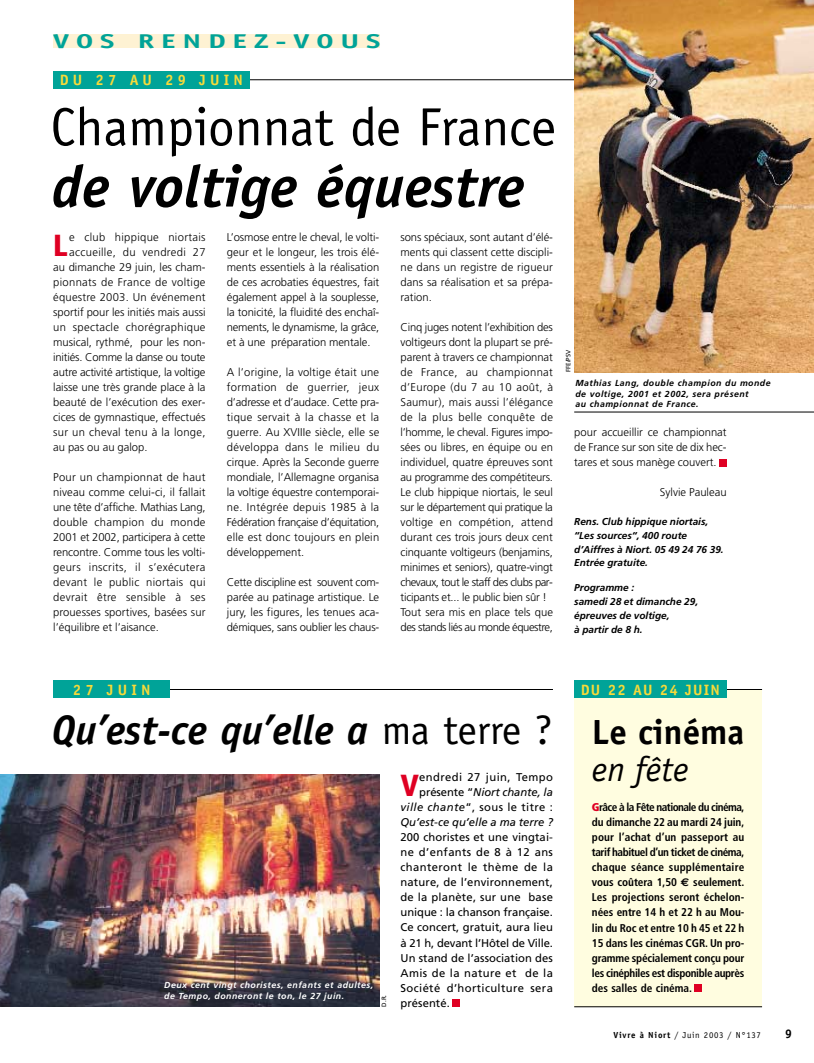
<style>
.page{position:relative;width:814px;height:1063px;background:#fff}
.page>*{position:absolute;margin:0;border:0;box-sizing:border-box;transform-origin:0 0}
.t1{font:italic 700 58.75px "Officina Sans";color:#000}
.t2{font:53.75px "Officina Sans";color:#000}
.t3{font:italic 700 41.25px "Officina Sans";color:#000}
.t4{font:700 35px "Officina Sans";color:#000}
.t5{font:italic 35px "Officina Sans";color:#000}
.t6{font:900 condensed 30.5px "Frutiger";color:#df0023}
.t7{font:700 20px "Officina Sans";letter-spacing:.225em;color:#00a398;scale:1.5 1}
.t8{font:700 15px "Officina Sans";letter-spacing:.28em;color:#f8da39}
.t9{font:700 15px "Officina Sans";letter-spacing:.085em;color:#f8da39}
.t10{font:700 12.5px "Officina Sans";color:#000}
.t11{font:300 11.25px/15px "Frutiger";color:#000;text-align:justify}
.t12{font:700 condensed 11.25px/15px "Frutiger";letter-spacing:-.035em;color:#000;text-align:justify}
.t13{font:11.25px/15px "Frutiger";letter-spacing:.035em;color:#000;text-align:justify}
.t14{font:300 11.25px "Frutiger";letter-spacing:.03em;color:#000}
.t15{font:italic 11.25px/15px "Frutiger";color:#000;text-align:right}
.t16{font:300 11.25px "Frutiger";letter-spacing:.02em;color:#000}
.t17{font:italic 700 10px/13.8px "Frutiger";color:#000}
.t18{font:italic 700 8.75px/10.6px "Frutiger";letter-spacing:.055em;color:#000}
.t19{font:italic 700 8.75px/10.6px "Frutiger";letter-spacing:.055em;color:#fff}
.t20{font:8.75px "Officina Sans";letter-spacing:.075em;color:#000}
.t21{font:6.25px "Frutiger";color:#000}
.s1{font-weight:400;font-style:normal}
.s2{font-style:normal}
.s3{font-weight:900;color:#df0023}
.s4{font-family:"Euro Sans";font-stretch:normal}
.s5{font-weight:700}
</style>
<div class="page">
<div style="left:574px;top:689px;width:188px;height:317px;background:#fffde0"></div>
<hr style="left:574px;top:689px;width:188px;height:1px;background:#000">
<hr style="left:53px;top:79px;width:673px;height:1px;background:#000">
<div style="left:53px;top:71px;width:197px;height:18px;background:#00a398"></div>
<div style="left:53px;top:34px;width:327px;height:14px;background:#fef2d3"></div>
<div style="left:719px;top:459px;width:7px;height:7px;background:#df0023"></div>
<img style="left:574px;top:0;width:240px;height:372px">
<div style="left:695px;top:984px;width:7px;height:7px;background:#df0023"></div>
<div style="left:574px;top:680px;width:152px;height:18px;background:#00a398"></div>
<hr style="left:53px;top:689px;width:500px;height:1px;background:#000">
<div style="left:53px;top:680px;width:117px;height:18px;background:#00a398"></div>
<div style="left:453px;top:999px;width:7px;height:7px;background:#df0023"></div>
<img style="left:0;top:774px;width:379px;height:232px">
<hr style="left:574px;top:1006px;width:188px;height:1px;background:#000">
<hr style="left:574px;top:412px;width:240px;height:1px;background:#000">
<h3 class="t7" style="left:53px;top:33px;width:220px">VOS RENDEZ-VOUS</h3>
<h3 class="t8" style="left:60px;top:74px;width:184px">DU 27 AU 29 JUIN</h3>
<h2 class="t2" style="left:51px;top:106px;width:507px">Championnat de France</h2>
<h1 class="t1" style="left:52px;top:164px;width:474px">de voltige équestre</h1>
<h3 class="t6" style="left:53px;top:233px;width:16px">L</h3>
<p class="t14" style="left:69px;top:233px;width:138px">e club hippique niortais</p>
<p class="t14" style="left:69px;top:248px;width:138px">accueille, du vendredi 27</p>
<p class="t11" style="left:53px;top:261px;width:154px">au dimanche 29 juin, les cham-</p>
<p class="t14" style="left:53px;top:278px;width:154px">pionnats de France de voltige</p>
<p class="t16" style="left:53px;top:293px;width:154px">équestre 2003. Un événement</p>
<p class="t11" style="left:53px;top:306px;width:154px">sportif pour les initiés mais aussi</p>
<p class="t14" style="left:53px;top:323px;width:154px">un spectacle chorégraphique</p>
<p class="t11" style="left:53px;top:336px;width:154px">musical, rythmé, pour les non-</p>
<p class="t11" style="left:53px;top:351px;width:154px">initiés. Comme la danse ou toute</p>
<p class="t11" style="left:53px;top:366px;width:154px">autre activité artistique, la voltige</p>
<p class="t11" style="left:53px;top:381px;width:154px">laisse une très grande place à la</p>
<p class="t11" style="left:53px;top:396px;width:154px">beauté de l’exécution des exer-</p>
<p class="t11" style="left:53px;top:411px;width:154px">cices de gymnastique, effectués</p>
<p class="t14" style="left:53px;top:428px;width:154px">sur un cheval tenu à la longe,</p>
<p class="t11" style="left:53px;top:441px;width:96px">au pas ou au galop.</p>
<p class="t11" style="left:53px;top:471px;width:154px">Pour un championnat de haut niveau comme celui-ci, il fallait une tête d’affiche. Mathias Lang, double champion du monde 2001 et 2002, participera à cette rencontre. Comme tous les volti&shy;geurs inscrits, il s’exécutera devant le public niortais qui devrait être sensible à ses prouesses sportives, basées sur l’équilibre et l’aisance.</p>
<p class="t11" style="left:227px;top:231px;width:154px">L’osmose entre le cheval, le volti&shy;geur et le longeur, les trois élé&shy;ments essentiels à la réalisation de ces acrobaties équestres, fait également appel à la souplesse, la tonicité, la fluidité des enchaî&shy;nements, le dynamisme, la grâce, et à une préparation mentale.</p>
<p class="t11" style="left:227px;top:366px;width:154px">A l’origine, la voltige était une formation de guerrier, jeux d’adresse et d’audace. Cette pra&shy;tique servait à la chasse et la guerre. Au XVIIIe siècle, elle se développa dans le milieu du cirque. Après la Seconde guerre mondiale, l’Allemagne organisa la voltige équestre contemporai&shy;ne. Intégrée depuis 1985 à la Fédération française d’équitation, elle est donc toujours en plein développement.</p>
<p class="t11" style="left:227px;top:576px;width:154px">Cette discipline est souvent com&shy;parée au patinage artistique. Le jury, les figures, les tenues aca&shy;démiques, sans oublier les chaus-</p>
<p class="t11" style="left:400px;top:231px;width:154px">sons spéciaux, sont autant d’élé&shy;ments qui classent cette discipli&shy;ne dans un registre de rigueur dans sa réalisation et sa prépa&shy;ration.</p>
<p class="t11" style="left:400px;top:321px;width:154px;text-align:left">Cinq juges notent l’exhibition des voltigeurs dont la plupart se pré&shy;parent à travers ce championnat de France, au championnat d’Europe (du 7 au 10 août, à<br>Saumur), mais aussi l’élégance de la plus belle conquête de l’homme, le cheval. Figures impo&shy;sées ou libres, en équipe ou en individuel, quatre épreuves sont au programme des compétiteurs.<br>Le club hippique niortais, le seul sur le département qui pratique la voltige en compétion, attend durant ces trois jours deux cent cinquante voltigeurs (benjamins, minimes et seniors), quatre-vingt chevaux, tout le staff des clubs par&shy;ticipants et... le public bien sûr !<br>Tout sera mis en place tels que des stands liés au monde équestre,</p>
<p class="t21" style="left:566px;top:372px;width:24px;rotate:-90deg">FFE/PSV</p>
<p class="t18" style="left:575px;top:378px;width:197px">Mathias Lang, double champion du monde de voltige, 2001 et 2002, sera présent<br>au championnat de France.</p>
<p class="t11" style="left:574px;top:426px;width:154px">pour accueillir ce championnat de France sur son site de dix hec&shy;tares et sous manège couvert.</p>
<p class="t11" style="left:660px;top:485px;width:68px">Sylvie Pauleau</p>
<p class="t17" style="left:574px;top:515px;width:151px">Rens. Club hippique niortais, “Les sources“, 400 route d’Aiffres à Niort. 05 49 24 76 39.<br>Entrée gratuite.</p>
<p class="t17" style="left:574px;top:581px;width:125px">Programme :<br>samedi 28 et dimanche 29, épreuves de voltige,<br>à partir de 8 h.</p>
<h3 class="t8" style="left:73px;top:683px;width:79px">27 JUIN</h3>
<h3 class="t9" style="left:581px;top:683px;width:141px">DU 22 AU 24 JUIN</h3>
<h3 class="t3" style="left:52px;top:714px;width:502px">Qu’est-ce qu’elle a <span class="s1">ma terre ?</span></h3>
<p class="t19" style="left:164px;top:980px;width:211px">Deux cent vingt choristes, enfants et adultes, de Tempo, donneront le ton, le 27 juin.</p>
<p class="t21" style="left:381px;top:1006px;width:13px;rotate:-90deg">D.R.</p>
<p class="t15" style="left:400px;top:771px;width:154px"><span class="s2">endredi 27 juin, Tempo présente “</span>Niort chante, la ville chante<span class="s2">“, sous le titre :<br></span>Qu’est-ce qu’elle a ma terre ?</p>
<p class="t13" style="left:400px;top:831px;width:154px">200 choristes et une vingtai&shy;ne d’enfants de 8 à 12 ans chanteront le thème de la nature, de l’environnement, de la planète, sur une base unique : la chanson française.<br>Ce concert, gratuit, aura lieu à 21 h, devant l’Hôtel de Ville.<br>Un stand de l’association des Amis de la nature et de la Société d’horticulture sera présenté.</p>
<h3 class="t6" style="left:400px;top:773px;width:20px">V</h3>
<h3 class="t4" style="left:592px;top:718px;width:154px">Le cinéma</h3>
<h3 class="t5" style="left:592px;top:756px;width:98px">en fête</h3>
<p class="t12" style="left:592px;top:801px;width:154px"><span class="s3">G</span>râce à la Fête nationale du cinéma, du dimanche 22 au mardi 24 juin, pour l’achat d’un passeport au tarif habituel d’un ticket de cinéma, chaque séance supplémentaire vous coûtera 1,50 <span class="s4">€</span> seulement.<br>Les projections seront échelon&shy;nées entre 14 h et 22 h au Mou&shy;lin du Roc et entre 10 h 45 et 22 h 15 dans les cinémas CGR. Un pro&shy;gramme spécialement conçu pour les cinéphiles est disponible auprès des salles de cinéma.</p>
<p class="t20" style="left:613px;top:1032px;width:149px"><span class="s5">Vivre à Niort</span> / Juin 2003 / N°137</p>
<p class="t10" style="left:785px;top:1029px;width:8px">9</p>
</div>
